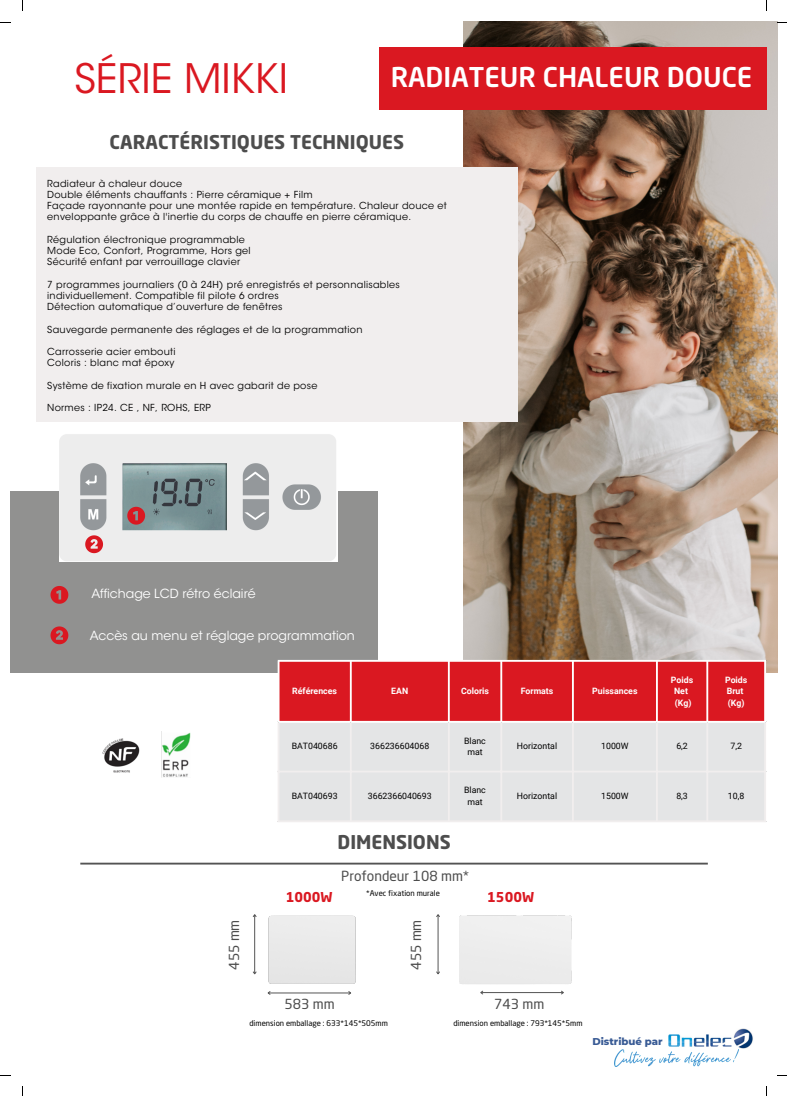
<style>
.page{position:relative;width:787px;height:1096px;background:#fff}
.page>*{position:absolute;margin:0;border:0;box-sizing:border-box;transform-origin:0 0}
.t1{font:40.38px "ITC Avant Garde Std";color:#da1821}
.t2{font:500 26.88px "Neo Sans Pro";color:#fff}
.t3{font:700 18.75px "Neo Sans Pro";color:#4d4d4d}
.t4{font:13.75px "Neo Sans Pro";color:#4d4d4d}
.t5{font:700 13.5px "Neo Sans Pro";color:#da1821}
.t6{font:12.5px "ITC Avant Garde Std";color:#fff}
.t7{font:800 10.12px "Montserrat";color:#395b95}
.t8{font:9.62px/11.2px "ITC Avant Garde Std";letter-spacing:.03em;color:#000}
.t9{font:8.75px/11.6px "Roboto";color:#000;text-align:center}
.t10{font:700 8.75px/11.6px "Roboto";color:#fff;text-align:center}
.t11{font:7.75px "Neo Sans Pro";color:#000}
</style>
<div class="page">
<img style="left:464px;top:22px;width:313px;height:650px">
<div style="left:380px;top:47px;width:386px;height:63px;background:#da1821"></div>
<hr style="left:80px;top:862px;width:628px;height:2px;background:#545454">
<div style="left:36px;top:167px;width:482px;height:254px;background:#f1eeee"></div>
<img style="left:161px;top:731px;width:30px;height:47px">
<img style="left:102px;top:738px;width:38px;height:34px">
<div style="left:10px;top:491px;width:368px;height:181px;background:#919190"></div>
<img style="left:59px;top:434px;width:279px;height:127px">
<svg style="left:51px;top:586px;width:17px;height:17px"></svg>
<svg style="left:51px;top:626px;width:17px;height:18px"></svg>
<svg style="left:127px;top:506px;width:18px;height:18px"></svg>
<svg style="left:85px;top:535px;width:18px;height:18px"></svg>
<hr style="left:254px;top:914px;width:1px;height:59px;background:#545454">
<svg style="left:253px;top:970px;width:4px;height:5px"></svg>
<hr style="left:438px;top:914px;width:1px;height:59px;background:#545454">
<svg style="left:436px;top:970px;width:4px;height:5px"></svg>
<img style="left:267px;top:915px;width:89px;height:80px">
<img style="left:459px;top:915px;width:113px;height:80px">
<div style="left:279px;top:661px;width:485px;height:59px;background:#da1821"></div>
<div style="left:279px;top:723px;width:485px;height:97px;background:#e4e5e6"></div>
<hr style="left:278px;top:661px;width:1px;height:59px;background:#fff">
<hr style="left:350px;top:661px;width:2px;height:59px;background:#fff">
<hr style="left:448px;top:661px;width:2px;height:59px;background:#fff">
<hr style="left:500px;top:661px;width:2px;height:59px;background:#fff">
<hr style="left:572px;top:661px;width:2px;height:59px;background:#fff">
<hr style="left:656px;top:661px;width:2px;height:59px;background:#fff">
<hr style="left:706px;top:661px;width:2px;height:59px;background:#fff">
<hr style="left:764px;top:661px;width:2px;height:59px;background:#fff">
<hr style="left:278px;top:660px;width:488px;height:1px;background:#fff">
<hr style="left:278px;top:722px;width:1px;height:98px;background:#f1eeee">
<hr style="left:350px;top:722px;width:2px;height:98px;background:#f1eeee">
<hr style="left:448px;top:722px;width:2px;height:98px;background:#f1eeee">
<hr style="left:500px;top:722px;width:2px;height:98px;background:#f1eeee">
<hr style="left:572px;top:722px;width:2px;height:98px;background:#f1eeee">
<hr style="left:656px;top:722px;width:2px;height:98px;background:#f1eeee">
<hr style="left:706px;top:722px;width:2px;height:98px;background:#f1eeee">
<hr style="left:764px;top:722px;width:2px;height:98px;background:#f1eeee">
<hr style="left:278px;top:770px;width:488px;height:2px;background:#f1eeee">
<hr style="left:278px;top:820px;width:488px;height:2px;background:#f1eeee">
<img style="left:668px;top:1028px;width:85px;height:21px">
<img style="left:615px;top:1049px;width:124px;height:17px">
<h1 class="t1" style="left:74px;top:63px;width:215px">SÉRIE MIKKI</h1>
<h2 class="t2" style="left:391px;top:66px;width:363px">RADIATEUR CHALEUR DOUCE</h2>
<h3 class="t3" style="left:110px;top:134px;width:296px">CARACTÉRISTIQUES TECHNIQUES</h3>
<p class="t8" style="left:47px;top:179px;width:401px">Radiateur à chaleur douce<br>Double éléments chauffants : Pierre céramique + Film<br>Façade rayonnante pour une montée rapide en température. Chaleur douce et enveloppante grâce à l'inertie du corps de chauffe en pierre céramique.</p>
<p class="t8" style="left:47px;top:235px;width:205px">Régulation électronique programmable<br>Mode Eco, Confort, Programme, Hors gel<br>Sécurité enfant par verrouillage clavier</p>
<p class="t8" style="left:47px;top:280px;width:354px">7 programmes journaliers (0 à 24H) pré enregistrés et personnalisables individuellement. Compatible fil pilote 6 ordres<br>Détection automatique d’ouverture de fenêtres</p>
<p class="t8" style="left:47px;top:324px;width:317px">Sauvegarde permanente des réglages et de la programmation</p>
<p class="t8" style="left:47px;top:347px;width:130px">Carrosserie acier embouti<br>Coloris : blanc mat époxy</p>
<p class="t8" style="left:47px;top:381px;width:272px">Système de fixation murale en H avec gabarit de pose</p>
<p class="t8" style="left:47px;top:403px;width:165px">Normes : IP24. CE , NF, ROHS, ERP</p>
<p class="t6" style="left:91px;top:589px;width:166px">Affichage LCD rétro éclairé</p>
<p class="t6" style="left:90px;top:630px;width:267px">Accès au menu et réglage programmation</p>
<p class="t10" style="left:292px;top:685px;width:46px">Références</p>
<p class="t10" style="left:391px;top:685px;width:18px">EAN</p>
<p class="t10" style="left:461px;top:685px;width:29px">Coloris</p>
<p class="t10" style="left:521px;top:685px;width:34px">Formats</p>
<p class="t10" style="left:592px;top:685px;width:47px">Puissances</p>
<p class="t10" style="left:671px;top:673px;width:24px">Poids<br>Net (Kg)</p>
<p class="t10" style="left:725px;top:673px;width:24px;text-align:left">Poids<br>Brut (Kg)</p>
<p class="t9" style="left:292px;top:740px;width:47px">BAT040686</p>
<p class="t9" style="left:370px;top:740px;width:60px">366236604068</p>
<p class="t9" style="left:464px;top:734px;width:23px">Blanc mat</p>
<p class="t9" style="left:517px;top:740px;width:42px">Horizontal</p>
<p class="t9" style="left:601px;top:740px;width:29px">1000W</p>
<p class="t9" style="left:676px;top:740px;width:13px">6,2</p>
<p class="t9" style="left:730px;top:740px;width:13px">7,2</p>
<p class="t9" style="left:292px;top:790px;width:47px">BAT040693</p>
<p class="t9" style="left:368px;top:790px;width:65px">3662366040693</p>
<p class="t9" style="left:464px;top:784px;width:23px">Blanc mat</p>
<p class="t9" style="left:517px;top:790px;width:42px">Horizontal</p>
<p class="t9" style="left:601px;top:790px;width:29px">1500W</p>
<p class="t9" style="left:676px;top:790px;width:13px">8,3</p>
<p class="t9" style="left:728px;top:790px;width:18px">10,8</p>
<h3 class="t3" style="left:338px;top:834px;width:115px">DIMENSIONS</h3>
<h3 class="t4" style="left:229px;top:969px;width:52px;rotate:-90deg">455 mm</h3>
<h3 class="t4" style="left:341px;top:870px;width:130px">Profondeur 108 mm*</h3>
<p class="t11" style="left:366px;top:890px;width:75px">*Avec fixation murale</p>
<h3 class="t5" style="left:286px;top:891px;width:48px">1000W</h3>
<h3 class="t5" style="left:487px;top:891px;width:48px">1500W</h3>
<h3 class="t4" style="left:411px;top:969px;width:52px;rotate:-90deg">455 mm</h3>
<h3 class="t4" style="left:284px;top:998px;width:52px">583 mm</h3>
<h3 class="t4" style="left:494px;top:998px;width:52px">743 mm</h3>
<p class="t11" style="left:249px;top:1019px;width:140px">dimension emballage : 633*145*505mm</p>
<p class="t11" style="left:453px;top:1019px;width:131px">dimension emballage : 793*145*5mm</p>
<p class="t7" style="left:592px;top:1035px;width:72px">Distribué par</p>
</div>
